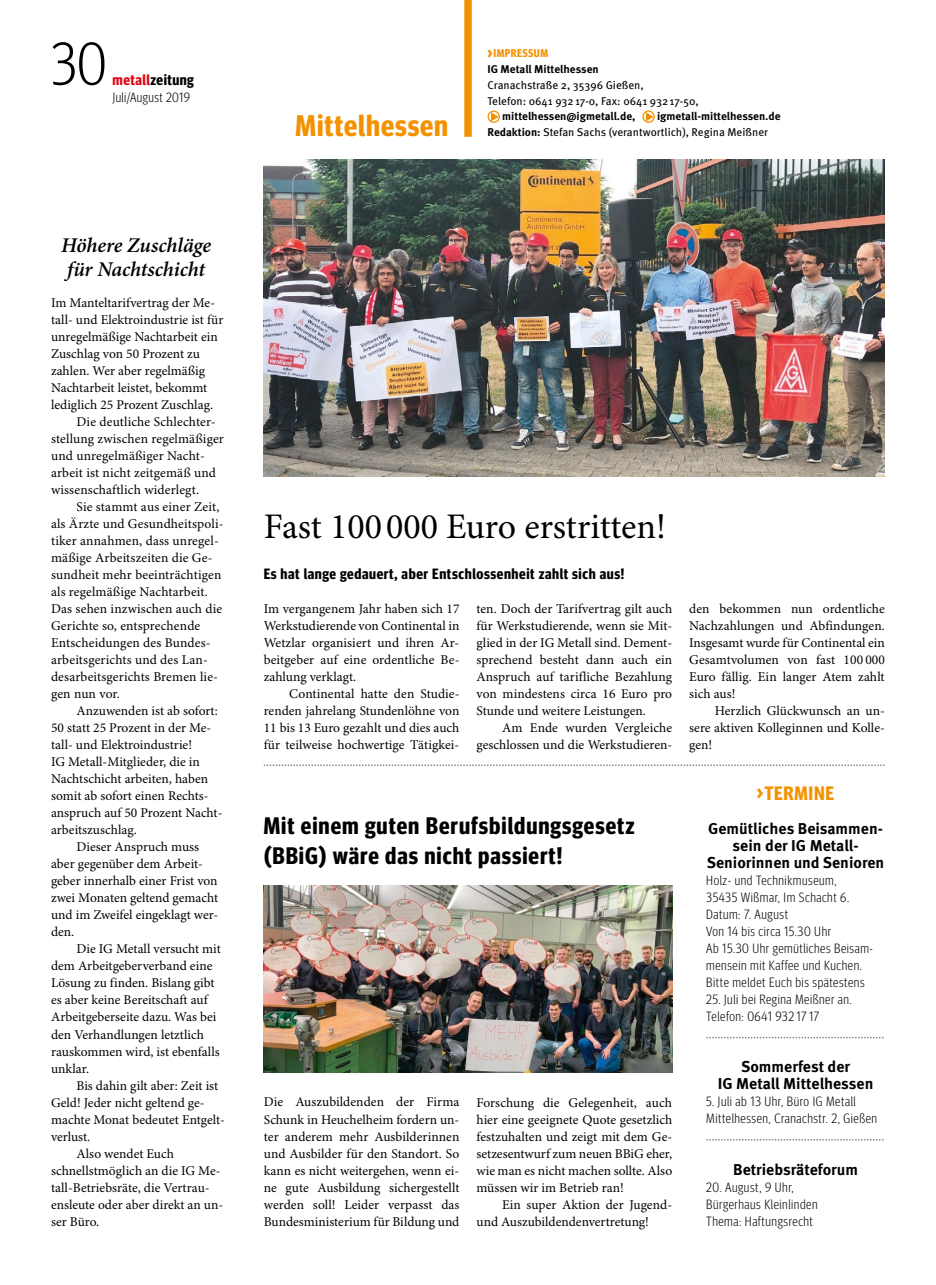
<style>
.page{position:relative;width:936px;height:1285px;background:#fff}
.page>*{position:absolute;margin:0;border:0;box-sizing:border-box;transform-origin:0 0}
.t1{font:300 60px "Meta Headline Cond OT";color:#000}
.t2{font:36px "Minion Pro";color:#000}
.t3{font:700 30px "Meta Headline Cond OT";letter-spacing:.03em;color:#f39200}
.t4{font:700 24px/30px "Meta Headline Cond OT";letter-spacing:.04em;color:#000}
.t5{font:italic 600 21px/24px "Minion Pro";letter-spacing:-.01em;color:#000}
.t6{font:700 19.5px "Meta Headline Cond OT";letter-spacing:.04em;color:#f39200}
.t7{font:700 15.75px/17px "Meta OT";color:#000;text-align:center}
.t8{font:700 15px "Meta Headline Cond OT";letter-spacing:.04em;color:#000}
.t9{font:13.5px/17px "Minion Pro";color:#000;text-align:justify}
.t10{font:300 13.5px/17px "Meta Headline Cond OT";letter-spacing:.04em;color:#000}
.t11{font:11.25px/15.8px "Meta OT";color:#000}
.t12{font:700 11.25px "Meta OT";color:#000}
.t13{font:700 11.25px "Meta Headline Cond OT";letter-spacing:.04em;color:#f39200}
.s1{color:#e30613}
.s2{font-size:15.75px}
.s3{font-weight:700}
</style>
<div class="page">
<div style="left:642px;top:110px;width:12px;height:13px;border:1px solid #f39200;border-radius:50%"></div>
<div style="left:487px;top:110px;width:13px;height:13px;border:1px solid #f39200;border-radius:50%"></div>
<svg style="left:645px;top:112px;width:8px;height:9px"></svg>
<svg style="left:491px;top:112px;width:8px;height:9px"></svg>
<div style="left:464px;top:0;width:7px;height:137px;background:#f39200"></div>
<img style="left:264px;top:885px;width:408px;height:186px">
<img style="left:264px;top:160px;width:620px;height:316px">
<svg style="left:264px;top:764px;width:620px;height:1px"></svg>
<svg style="left:706px;top:1036px;width:178px;height:2px"></svg>
<svg style="left:706px;top:1139px;width:178px;height:1px"></svg>
<h1 class="t1" style="left:50px;top:28px;width:58px">30</h1>
<p class="t8" style="left:113px;top:70px;width:83px"><span class="s1">metall</span>zeitung</p>
<p class="t10" style="left:113px;top:88px;width:79px">Juli/August 2019</p>
<h3 class="t3" style="left:295px;top:108px;width:154px">Mittelhessen</h3>
<p class="t13" style="left:487px;top:47px;width:62px"><span class="s2">&gt;</span>IMPRESSUM</p>
<p class="t12" style="left:487px;top:62px;width:113px">IG Metall Mittelhessen</p>
<p class="t11" style="left:487px;top:77px;width:213px">Cranachstraße 2, 35396 Gießen,<br>Telefon: 0641 932 17-0, Fax: 0641 932 17-50,</p>
<p class="t12" style="left:502px;top:109px;width:135px">mittelhessen@igmetall.de,</p>
<p class="t11" style="left:487px;top:109px;width:294px;text-indent:169px"><span class="s3">igmetall-mittelhessen.de<br>Redaktion:</span> Stefan Sachs (verantwortlich), Regina Meißner</p>
<h3 class="t5" style="left:61px;top:234px;width:152px">Höhere Zuschläge für Nachtschicht</h3>
<p class="t9" style="left:51px;top:294px;width:166px">Im Manteltarifvertrag der Me-</p>
<p class="t9" style="left:51px;top:311px;width:174px">tall- und Elektroindustrie ist für</p>
<p class="t9" style="left:51px;top:328px;width:168px">unregelmäßige Nachtarbeit ein</p>
<p class="t9" style="left:51px;top:345px;width:150px">Zuschlag von 50 Prozent zu</p>
<p class="t9" style="left:51px;top:362px;width:155px">zahlen. Wer aber regelmäßig</p>
<p class="t9" style="left:51px;top:379px;width:158px">Nachtarbeit leistet, bekommt</p>
<p class="t9" style="left:51px;top:396px;width:164px">lediglich 25 Prozent Zuschlag.</p>
<p class="t9" style="left:77px;top:413px;width:141px">Die deutliche Schlechter-</p>
<p class="t9" style="left:51px;top:430px;width:174px">stellung zwischen regelmäßiger</p>
<p class="t9" style="left:51px;top:447px;width:155px">und unregelmäßiger Nacht -</p>
<p class="t9" style="left:51px;top:464px;width:166px">arbeit ist nicht zeitgemäß und</p>
<p class="t9" style="left:51px;top:481px;width:149px">wissenschaftlich widerlegt.</p>
<p class="t9" style="left:77px;top:498px;width:144px">Sie stammt aus einer Zeit,</p>
<p class="t9" style="left:51px;top:515px;width:174px">als Ärzte und Gesundheitspoli-</p>
<p class="t9" style="left:51px;top:532px;width:169px">tiker annahmen, dass unregel-</p>
<p class="t9" style="left:51px;top:549px;width:163px">mäßige Arbeitszeiten die Ge-</p>
<p class="t9" style="left:51px;top:566px;width:172px">sundheit mehr beeinträchtigen</p>
<p class="t9" style="left:51px;top:583px;width:158px">als regelmäßige Nachtarbeit.</p>
<p class="t9" style="left:51px;top:600px;width:173px">Das sehen inzwischen auch die</p>
<p class="t9" style="left:51px;top:617px;width:151px">Gerichte so, entsprechende</p>
<p class="t9" style="left:51px;top:634px;width:161px">Entscheidungen des Bundes -</p>
<p class="t9" style="left:51px;top:651px;width:158px">arbeitsgerichts und des Lan-</p>
<p class="t9" style="left:51px;top:668px;width:168px">desarbeitsgerichts Bremen lie-</p>
<p class="t9" style="left:51px;top:685px;width:70px">gen nun vor.</p>
<p class="t9" style="left:77px;top:702px;width:143px">Anzuwenden ist ab sofort:</p>
<p class="t9" style="left:51px;top:719px;width:162px">50 statt 25 Prozent in der Me-</p>
<p class="t9" style="left:51px;top:736px;width:142px">tall- und Elektroindustrie!</p>
<p class="t9" style="left:51px;top:753px;width:150px">IG Metall-Mitglieder, die in</p>
<p class="t9" style="left:51px;top:770px;width:159px">Nachtschicht arbeiten, haben</p>
<p class="t9" style="left:51px;top:787px;width:159px">somit ab sofort einen Rechts -</p>
<p class="t9" style="left:51px;top:804px;width:173px">anspruch auf 50 Prozent Nacht-</p>
<p class="t9" style="left:51px;top:821px;width:87px">arbeitszuschlag.</p>
<p class="t9" style="left:77px;top:838px;width:124px">Dieser Anspruch muss</p>
<p class="t9" style="left:51px;top:855px;width:153px">aber gegenüber dem Arbeit -</p>
<p class="t9" style="left:51px;top:872px;width:168px">geber innerhalb einer Frist von</p>
<p class="t9" style="left:51px;top:889px;width:169px">zwei Monaten geltend gemacht</p>
<p class="t9" style="left:51px;top:906px;width:169px">und im Zweifel eingeklagt wer-</p>
<p class="t9" style="left:51px;top:923px;width:25px">den.</p>
<p class="t9" style="left:77px;top:940px;width:146px">Die IG Metall versucht mit</p>
<p class="t9" style="left:51px;top:958px;width:163px">dem Arbeitgeberverband eine</p>
<p class="t9" style="left:51px;top:975px;width:165px">Lösung zu finden. Bislang gibt</p>
<p class="t9" style="left:51px;top:992px;width:158px">es aber keine Bereitschaft auf</p>
<p class="t9" style="left:51px;top:1009px;width:167px">Arbeitgeberseite dazu. Was bei</p>
<p class="t9" style="left:51px;top:1026px;width:154px">den Verhandlungen letztlich</p>
<p class="t9" style="left:51px;top:1043px;width:170px">rauskommen wird, ist ebenfalls</p>
<p class="t9" style="left:51px;top:1060px;width:40px">unklar.</p>
<p class="t9" style="left:77px;top:1077px;width:143px">Bis dahin gilt aber: Zeit ist</p>
<p class="t9" style="left:51px;top:1094px;width:155px">Geld! Jeder nicht geltend ge -</p>
<p class="t9" style="left:51px;top:1111px;width:175px">machte Monat bedeutet Entgelt-</p>
<p class="t9" style="left:51px;top:1128px;width:41px">verlust.</p>
<p class="t9" style="left:77px;top:1145px;width:99px">Also wendet Euch</p>
<p class="t9" style="left:51px;top:1162px;width:171px">schnellstmöglich an die IG Me-</p>
<p class="t9" style="left:51px;top:1179px;width:160px">tall-Betriebsräte, die Vertrau-</p>
<p class="t9" style="left:51px;top:1196px;width:174px">ensleute oder aber direkt an un-</p>
<p class="t9" style="left:51px;top:1213px;width:50px">ser Büro.</p>
<h2 class="t2" style="left:264px;top:505px;width:404px">Fast 100 000 Euro erstritten!</h2>
<p class="t8" style="left:264px;top:564px;width:362px">Es hat lange gedauert, aber Entschlossenheit zahlt sich aus!</p>
<p class="t9" style="left:264px;top:600px;width:197px">Im vergangenem Jahr haben sich 17<br>Werkstudierende von Continental in Wetzlar organisiert und ihren Ar&shy;beitgeber auf eine ordentliche Be&shy;zahlung verklagt.</p>
<p class="t9" style="left:264px;top:685px;width:197px;text-indent:26px">Continental hatte den Studie&shy;renden jahrelang Stundenlöhne von 11 bis 13 Euro gezahlt und dies auch für teilweise hochwertige Tätigkei-</p>
<p class="t9" style="left:476px;top:600px;width:197px">ten. Doch der Tarifvertrag gilt auch für Werkstudierende, wenn sie Mit&shy;glied in der IG Metall sind. Dement&shy;sprechend besteht dann auch ein Anspruch auf tarifliche Bezahlung von mindestens circa 16 Euro pro Stunde und weitere Leistungen.</p>
<p class="t9" style="left:476px;top:719px;width:197px;text-align:right">Am Ende wurden Vergleiche geschlossen und die Werkstudieren-</p>
<h3 class="t4" style="left:264px;top:809px;width:372px">Mit einem guten Berufsbildungsgesetz (BBiG) wäre das nicht passiert!</h3>
<p class="t9" style="left:264px;top:1093px;width:197px">Die Auszubildenden der Firma Schunk in Heuchelheim fordern un&shy;ter anderem mehr Ausbilderinnen und Ausbilder für den Standort. So kann es nicht weitergehen, wenn ei&shy;ne gute Ausbildung sichergestellt werden soll! Leider verpasst das Bundesministerium für Bildung und</p>
<p class="t9" style="left:476px;top:1093px;width:197px">Forschung die Gelegenheit, auch hier eine geeignete Quote gesetzlich festzuhalten und zeigt mit dem Ge&shy;setzesentwurf zum neuen BBiG eher, wie man es nicht machen sollte. Also müssen wir im Betrieb ran!</p>
<p class="t9" style="left:476px;top:1196px;width:197px;text-indent:26px">Ein super Aktion der Jugend&shy;und Auszubildendenvertretung!</p>
<p class="t9" style="left:689px;top:600px;width:197px">den bekommen nun ordentliche Nachzahlungen und Abfindungen.<br>Insgesamt wurde für Continental ein Gesamtvolumen von fast 100 000<br>Euro fällig. Ein langer Atem zahlt sich aus!</p>
<p class="t9" style="left:689px;top:702px;width:197px;text-indent:26px">Herzlich Glückwunsch an un - sere aktiven Kolleginnen und Kolle&shy;gen!</p>
<h3 class="t6" style="left:757px;top:781px;width:79px">&gt;TERMINE</h3>
<p class="t7" style="left:706px;top:820px;width:179px">Gemütliches Beisammen&shy;sein der IG Metall-<br>Seniorinnen und Senioren</p>
<p class="t10" style="left:706px;top:871px;width:168px">Holz- und Technikmuseum,<br>35435 Wißmar, Im Schacht 6.<br>Datum: 7. August<br>Von 14 bis circa 15.30 Uhr<br>Ab 15.30 Uhr gemütliches Beisam&shy;mensein mit Kaffee und Kuchen.<br>Bitte meldet Euch bis spätestens</p>
<p class="t10" style="left:706px;top:990px;width:147px">25. Juli bei Regina Meißner an.<br>Telefon: 0641 932 17 17</p>
<p class="t7" style="left:717px;top:1058px;width:157px">Sommerfest der<br>IG Metall Mittelhessen</p>
<p class="t10" style="left:706px;top:1092px;width:172px">5. Juli ab 13 Uhr, Büro IG Metall<br>Mittel hessen, Cranachstr. 2, Gießen</p>
<p class="t7" style="left:733px;top:1160px;width:126px">Betriebsräteforum</p>
<p class="t10" style="left:706px;top:1177px;width:113px">20. August, 9 Uhr,<br>Bürgerhaus Kleinlinden<br>Thema: Haftungsrecht</p>
</div>
